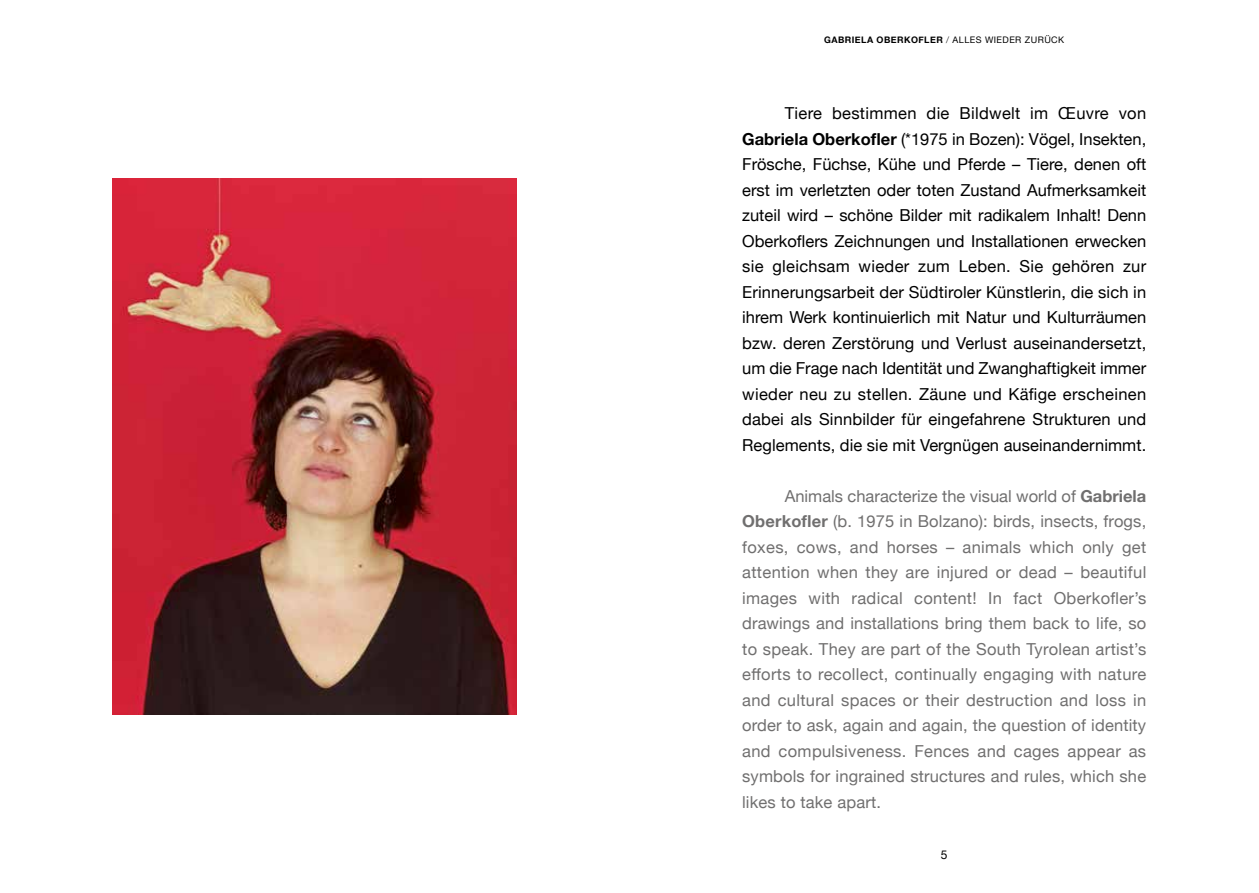
<style>
.page{position:relative;width:1259px;height:893px;background:#fff}
.page>*{position:absolute;margin:0;border:0;box-sizing:border-box;transform-origin:0 0}
.t1{font:16.5px/25.5px "Helvetica Neue";letter-spacing:.005em;color:#000;text-align:justify}
.t2{font:16.5px/25.5px "Helvetica Neue";letter-spacing:.01em;color:#706f6f;text-align:justify}
.t3{font:12px "Helvetica Neue";color:#000}
.t4{font:700 9px "Helvetica Neue";letter-spacing:.05em;color:#000}
.s1{font-weight:300}
.s2{font-weight:400}
.s3{font-weight:700}
</style>
<div class="page">
<img style="left:113px;top:179px;width:404px;height:535px">
<p class="t4" style="left:824px;top:32px;width:241px">GABRIELA OBERKOFLER <span class="s1">/</span> <span class="s2">ALLES WIEDER ZURÜCK</span></p>
<p class="t1" style="left:742px;top:101px;width:405px;text-indent:43px">Tiere bestimmen die Bildwelt im Œuvre von <span class="s3">Gabriela Oberkofler</span> (*1975 in Bozen): Vögel, Insekten, Frösche, Füchse, Kühe und Pferde – Tiere, denen oft erst im verletzten oder toten Zustand Aufmerksamkeit zuteil wird – schöne Bilder mit radikalem Inhalt! Denn -Oberkoflers Zeichnungen und Installationen erwecken sie gleichsam wieder zum Leben. Sie gehören zur Erinnerungsarbeit der Südtiroler Künstlerin, die sich in ihrem Werk kontinuierlich mit Natur und Kulturräumen bzw. deren Zerstörung und Verlust auseinandersetzt, um die Frage nach Identität und Zwanghaftigkeit immer wieder neu zu stellen. Zäune und Käfige erscheinen dabei als Sinnbilder für eingefahrene Strukturen und Reglements, die sie mit Vergnügen auseinandernimmt.</p>
<p class="t2" style="left:742px;top:484px;width:406px;text-indent:43px">Animals characterize the visual world of <span class="s3">Gabriela Oberkofler</span> (b. 1975 in Bolzano): birds, insects, frogs, foxes, cows, and horses – animals which only get attention when they are injured or dead – beautiful -images with radical content! In fact Oberkofler’s drawings and installations bring them back to life, so to speak. They are part of the South Tyrolean artist’s efforts to recollect, continually engaging with nature and cultural spaces or their destruction and loss in order to ask, again and again, the question of identity and compulsiveness. Fences and cages appear as symbols for ingrained structures and rules, which she likes to take apart.</p>
<p class="t3" style="left:941px;top:846px;width:8px">5</p>
</div>
